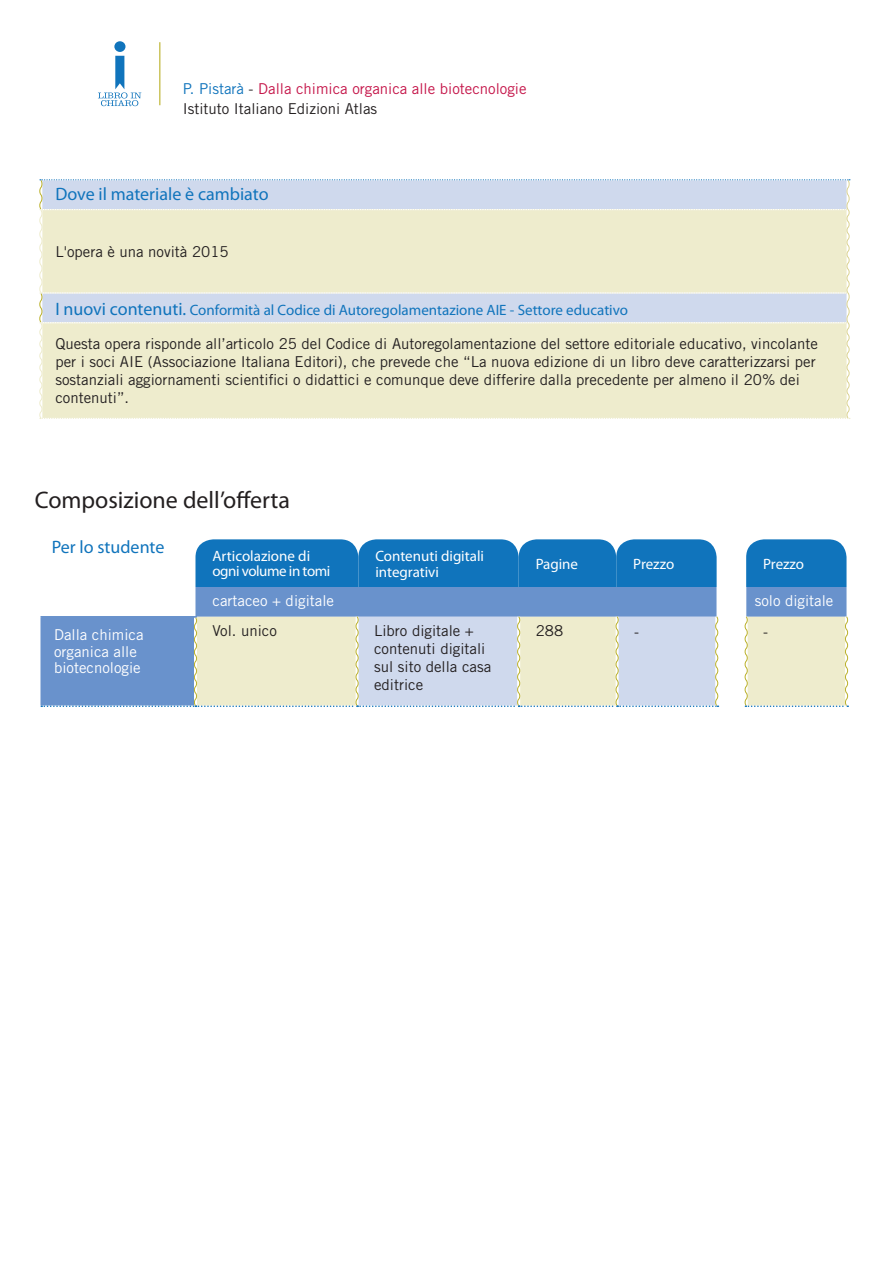
<style>
.page{position:relative;width:893px;height:1263px;background:#fff}
.page>*{position:absolute;margin:0;border:0;box-sizing:border-box;transform-origin:0 0}
.t1{font:24px "Myriad Pro";color:#231f20}
.t2{font:18px "Myriad Pro";color:#1074bc}
.t3{font:15px/18px "Trade Gothic LT Std";color:#231f20}
.t4{font:15px "Myriad Pro";color:#1074bc}
.t5{font:15px/16.5px "Trade Gothic LT Std";color:#fff}
.t6{font:15px/16.5px "Myriad Pro";color:#fff}
.t7{font:15px "Trade Gothic LT Std";color:#c5164a}
.t8{font:15px "Myriad Pro";letter-spacing:-.03em;color:#fff}
.s1{color:#1074bc}
.s2{color:#231f20}
.s3{font-size:18px}
</style>
<div class="page">
<svg style="left:39px;top:179px;width:812px;height:240px;background:#e6e7d5"></svg>
<hr style="left:159px;top:42px;width:1px;height:63px;background:#bbb12a">
<div style="left:114px;top:41px;width:11px;height:11px;background:#1074bc;border-radius:50%"></div>
<svg style="left:98px;top:56px;width:43px;height:50px"></svg>
<hr style="left:40px;top:616px;width:157px;height:1px;background:#6992cc">
<hr style="left:40px;top:617px;width:2px;height:88px;background:#6992cc">
<svg style="left:41px;top:539px;width:808px;height:168px;background:#9bbcd4"></svg>
<p class="t7" style="left:183px;top:80px;width:345px"><span class="s1">P. Pistarà</span> <span class="s2">-</span> Dalla chimica organica alle biotecnologie</p>
<p class="t3" style="left:183px;top:99px;width:196px">Istituto Italiano Edizioni Atlas</p>
<p class="t2" style="left:55px;top:183px;width:215px">Dove il materiale è cambiato</p>
<p class="t3" style="left:55px;top:242px;width:175px">L'opera è una novità 2015</p>
<p class="t4" style="left:55px;top:301px;width:574px"><span class="s3">I nuovi contenuti.</span> Conformità al Codice di Autoregolamentazione AIE - Settore educativo</p>
<p class="t3" style="left:55px;top:334px;width:764px">Questa opera risponde all’articolo 25 del Codice di Autoregolamentazione del settore editoriale educativo, vincolante per i soci AIE (Associazione Italiana Editori), che prevede che “La nuova edizione di un libro deve caratterizzarsi per sostanziali aggiornamenti scientifici o didattici e comunque deve differire dalla precedente per almeno il 20% dei contenuti”.</p>
<p class="t1" style="left:35px;top:485px;width:257px">Composizione dell’offerta</p>
<p class="t2" style="left:52px;top:535px;width:114px">Per lo studente</p>
<p class="t6" style="left:212px;top:548px;width:99px">Articolazione di</p>
<p class="t8" style="left:212px;top:562px;width:119px">ogni volume in tomi</p>
<p class="t6" style="left:375px;top:547px;width:110px">Contenuti digitali integrativi</p>
<p class="t6" style="left:536px;top:556px;width:44px">Pagine</p>
<p class="t6" style="left:633px;top:556px;width:42px">Prezzo</p>
<p class="t6" style="left:763px;top:556px;width:42px">Prezzo</p>
<p class="t5" style="left:212px;top:592px;width:123px">cartaceo + digitale</p>
<p class="t5" style="left:755px;top:592px;width:80px">solo digitale</p>
<p class="t5" style="left:54px;top:627px;width:91px">Dalla chimica organica alle biotecnologie</p>
<p class="t3" style="left:212px;top:622px;width:66px">Vol. unico</p>
<p class="t3" style="left:374px;top:622px;width:113px">Libro digitale + contenuti digitali</p>
<p class="t3" style="left:374px;top:658px;width:119px">sul sito della casa editrice</p>
<p class="t3" style="left:536px;top:622px;width:29px">288</p>
<p class="t3" style="left:634px;top:622px;width:6px">-</p>
<p class="t3" style="left:763px;top:622px;width:6px">-</p>
</div>
